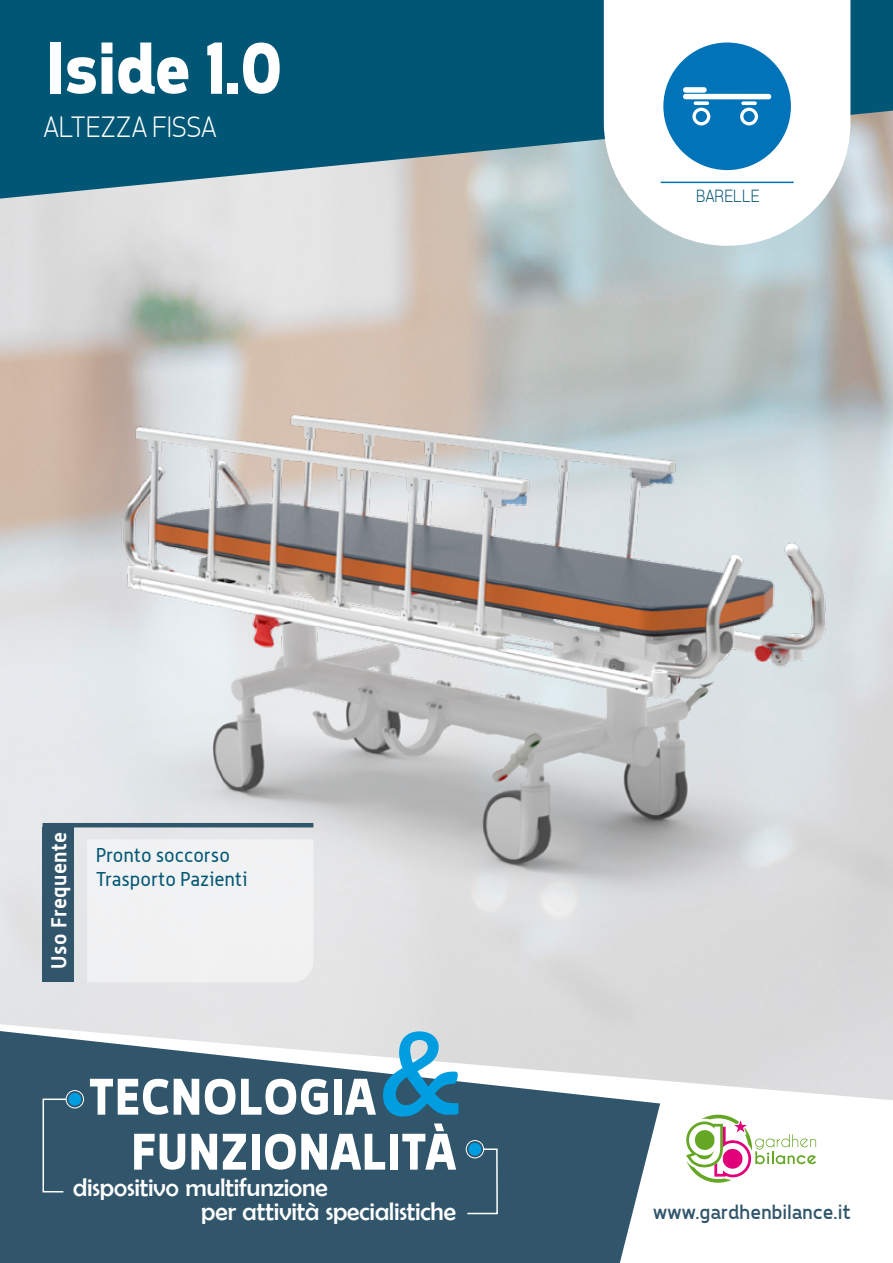
<style>
.page{position:relative;width:893px;height:1263px;background:#fff}
.page>*{position:absolute;margin:0;border:0;box-sizing:border-box;transform-origin:0 0}
.t1{font:120px "Berlin Sans FB";color:#009ee0}
.t2{font:700 75px "Tepeno Sans";letter-spacing:-.02em;color:#fff}
.t3{font:700 52.5px/54.9px "Tepeno Sans";letter-spacing:.005em;color:#fff}
.t4{font:300 30px "Tepeno Sans";color:#fff}
.t5{font:25.5px/24.5px "Berlin Sans FB";letter-spacing:-.01em;color:#fff}
.t6{font:21px "Tepeno Sans";letter-spacing:.01em;color:#31566b}
.t7{font:700 21px "Alwyn";letter-spacing:.02em;color:#fff}
.t8{font:19.5px/24px "Alwyn";color:#005674}
.t9{font:300 18px "Tepeno Sans";color:#005674}
</style>
<div class="page">
<svg style="left:660px;top:1037px;width:233px;height:125px;fill:#dddddf"></svg>
<svg style="left:0;top:0;width:893px;height:199px;background:#236b83"></svg>
<svg style="left:0;top:1037px;width:660px;height:226px;background:#4f6e7f"></svg>
<svg style="left:604px;top:0;width:246px;height:246px"></svg>
<svg style="left:42px;top:1098px;width:26px;height:95px;background:#426477"></svg>
<div style="left:66px;top:1090px;width:18px;height:18px;border:1px solid #fff;border-radius:50%"></div>
<div style="left:68px;top:1093px;width:13px;height:13px;background:#009ee0;border-radius:50%"></div>
<svg style="left:466px;top:1148px;width:33px;height:67px;background:#416477"></svg>
<div style="left:466px;top:1140px;width:18px;height:18px;border:1px solid #fff;border-radius:50%"></div>
<div style="left:469px;top:1143px;width:12px;height:12px;background:#009ee0;border-radius:50%"></div>
<svg style="left:686px;top:1115px;width:130px;height:68px"></svg>
<hr style="left:661px;top:182px;width:133px;height:1px;background:#0073b9">
<img style="left:0;top:296px;width:893px;height:741px">
<div style="left:87px;top:839px;width:226px;height:143px;background:#f1f2f3"></div>
<div style="left:43px;top:827px;width:31px;height:155px;background:#31566b"></div>
<hr style="left:43px;top:823px;width:270px;height:4px;background:#31566b">
<div style="left:663px;top:43px;width:128px;height:127px;background:#0073b9;border-radius:50%"></div>
<div style="left:683px;top:94px;width:88px;height:5px;background:#fff;border-radius:3px"></div>
<div style="left:683px;top:87px;width:24px;height:6px;background:#fff;border-radius:3px"></div>
<svg style="left:694px;top:101px;width:15px;height:4px"></svg>
<svg style="left:741px;top:101px;width:16px;height:4px"></svg>
<svg style="left:740px;top:108px;width:18px;height:17px"></svg>
<svg style="left:692px;top:108px;width:18px;height:17px"></svg>
<h2 class="t2" style="left:43px;top:24px;width:239px">Iside 1.0</h2>
<p class="t4" style="left:43px;top:109px;width:174px">ALTEZZA FISSA</p>
<p class="t9" style="left:695px;top:186px;width:65px">BARELLE</p>
<p class="t7" style="left:46px;top:968px;width:138px;rotate:-90deg">Uso Frequente</p>
<p class="t8" style="left:96px;top:842px;width:153px">Pronto soccorso<br>Trasporto Pazienti</p>
<h1 class="t1" style="left:378px;top:1007px;width:84px">&amp;</h1>
<h3 class="t3" style="left:129px;top:1068px;width:326px;text-indent:-44px">TECNOLOGIA<br>FUNZIONALITÀ</h3>
<p class="t5" style="left:201px;top:1175px;width:256px;text-indent:-128px">dispositivo multifunzione<br>per attività specialistiche</p>
<p class="t6" style="left:652px;top:1199px;width:199px">www.gardhenbilance.it</p>
</div>
